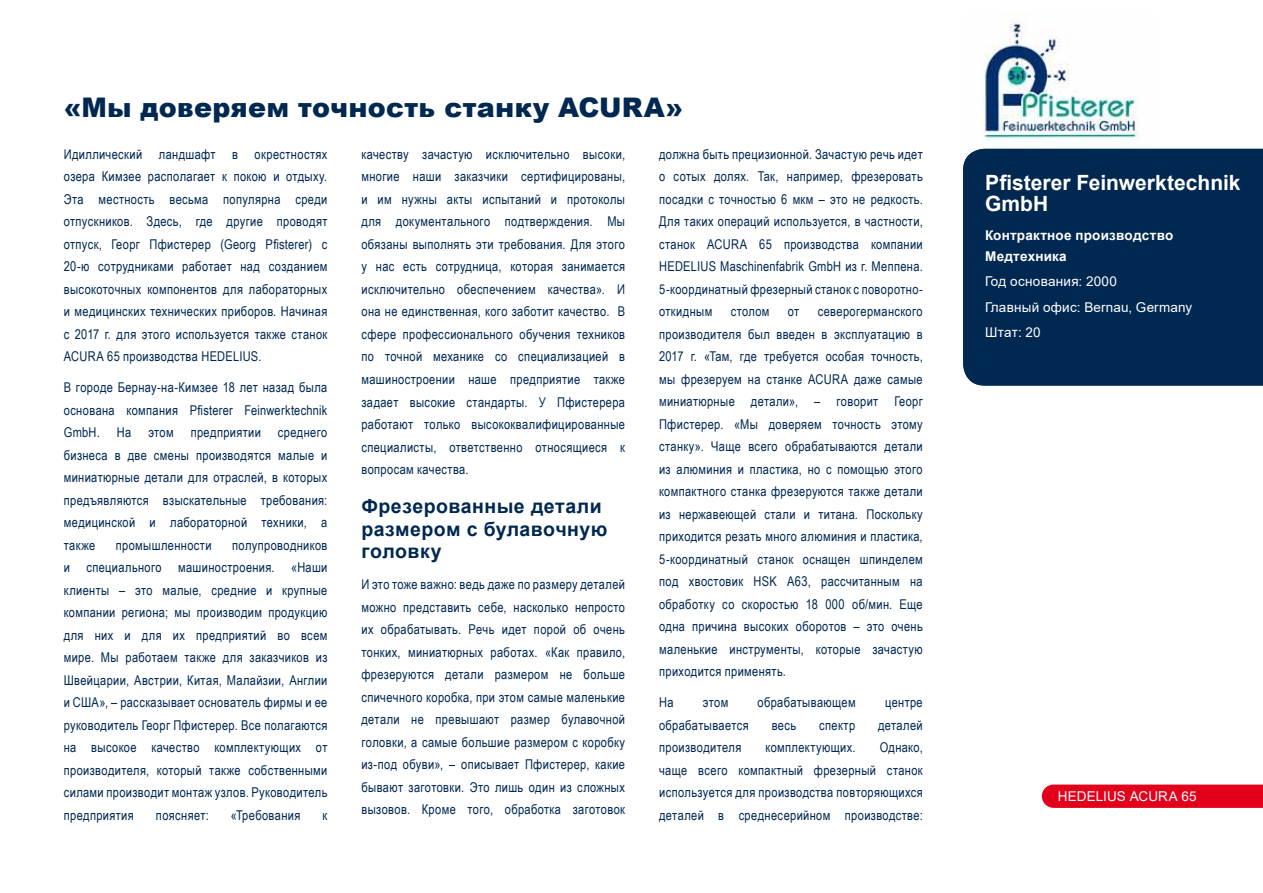
<style>
.page{position:relative;width:1263px;height:893px;background:#fff}
.page>*{position:absolute;margin:0;border:0;box-sizing:border-box;transform-origin:0 0}
.t1{font:900 27px "Arial";letter-spacing:.01em;color:#002851}
.t2{font:700 21px/21px "Arial";color:#fff}
.t3{font:700 19.5px/22.5px "Arial";letter-spacing:.025em;color:#002851}
.t4{font:13.5px/22.5px "Arial Narrow";letter-spacing:.025em;color:#002851;text-align:justify}
.t5{font:13.5px/25.2px "Arial";letter-spacing:.015em;color:#fff}
.t6{font:700 13.5px/21px "Arial";letter-spacing:.015em;color:#fff}
</style>
<div class="page">
<div style="left:963px;top:149px;width:300px;height:237px;background:#002851"></div>
<svg style="left:1042px;top:784px;width:221px;height:24px;background:#e30922"></svg>
<img style="left:983px;top:11px;width:156px;height:131px">
<h1 class="t1" style="left:64px;top:88px;width:621px">«Мы доверяем точность станку ACURA»</h1>
<p class="t4" style="left:64px;top:142px;width:265px">Идиллический ландшафт в окрестностях озера Кимзее располагает к покою и отдыху.<br>Эта местность весьма популярна среди отпускников. Здесь, где другие проводят отпуск, Георг Пфистерер (Georg Pfisterer) с 20-ю сотрудниками работает над созданием высокоточных компонентов для лабораторных и медицинских технических приборов. Начиная с 2017 г. для этого используется также станок ACURA 65 производства HEDELIUS.</p>
<p class="t4" style="left:64px;top:376px;width:265px">В городе Бернау-на-Кимзее 18 лет назад была основана компания Pfisterer Feinwerktechnik GmbH.</p>
<p class="t4" style="left:117px;top:421px;width:16px">На</p>
<p class="t4" style="left:148px;top:421px;width:27px">этом</p>
<p class="t4" style="left:191px;top:421px;width:72px">предприятии</p>
<p class="t4" style="left:64px;top:421px;width:265px;text-indent:214px">среднего бизнеса в две смены производятся малые и миниатюрные детали для отраслей, в которых предъявляются взыскательные требования: медицинской и лабораторной техники, а также</p>
<p class="t4" style="left:64px;top:533px;width:265px;text-indent:168px">полупроводников и специального машиностроения. «Наши клиенты – это малые, средние и крупные компании региона; мы производим продукцию для них и для их предприятий во всем мире. Мы работаем также для заказчиков из Швейцарии, Австрии, Китая, Малайзии, Англии и США», – рассказывает основатель фирмы и ее руководитель Георг Пфистерер. Все полагаются на высокое качество комплектующих от производителя, который также собственными силами производит монтаж узлов. Руководитель предприятия</p>
<p class="t4" style="left:116px;top:533px;width:97px">промышленности</p>
<p class="t4" style="left:156px;top:803px;width:54px">поясняет:</p>
<p class="t4" style="left:231px;top:803px;width:71px">«Требования</p>
<p class="t4" style="left:323px;top:803px;width:6px">к</p>
<p class="t4" style="left:361px;top:142px;width:265px">качеству зачастую исключительно высоки, многие наши заказчики сертифицированы, и им нужны акты испытаний и протоколы для документального подтверждения. Мы обязаны выполнять эти требования. Для этого у нас есть сотрудница, которая занимается исключительно обеспечением качества». И она не единственная, кого заботит качество. В сфере профессионального обучения техников по точной механике со специализацией в машиностроении наше предприятие также задает высокие стандарты. У Пфистерера работают только высококвалифицированные специалисты, ответственно относящиеся к вопросам качества.</p>
<h3 class="t3" style="left:361px;top:495px;width:247px">Фрезерованные детали размером с булавочную головку</h3>
<p class="t4" style="left:361px;top:573px;width:265px">И это тоже важно: ведь даже по размеру деталей можно представить себе, насколько непросто их обрабатывать. Речь идет порой об очень тонких, миниатюрных работах. «Как правило, фрезеруются детали размером не больше спичечного коробка, при этом самые маленькие детали не превышают размер булавочной головки, а самые большие размером с коробку из-под обуви», – описывает Пфистерер, какие бывают заготовки. Это лишь один из сложных вызовов. Кроме того, обработка заготовок</p>
<p class="t4" style="left:659px;top:142px;width:265px">должна быть прецизионной. Зачастую речь идет о сотых долях. Так, например, фрезеровать посадки с точностью 6 мкм – это не редкость.<br>Для таких операций используется, в частности, станок ACURA 65 производства компании HEDELIUS Maschinenfabrik GmbH из г. Меппена.<br>5-координатный фрезерный станок с поворотно&shy;откидным</p>
<p class="t4" style="left:659px;top:300px;width:265px;text-indent:159px">северогерманского производителя был введен в эксплуатацию в 2017 г. «Там, где требуется особая точность, мы фрезеруем на станке ACURA даже самые миниатюрные детали», – говорит Георг Пфистерер. «Мы доверяем точность этому станку». Чаще всего обрабатываются детали из алюминия и пластика, но с помощью этого компактного станка фрезеруются также детали из нержавеющей стали и титана. Поскольку приходится резать много алюминия и пластика, 5-координатный станок оснащен шпинделем под хвостовик HSK A63, рассчитанным на обработку со скоростью 18 000 об/мин. Еще одна причина высоких оборотов – это очень маленькие инструменты, которые зачастую приходится применять.</p>
<p class="t4" style="left:659px;top:691px;width:16px">На</p>
<p class="t4" style="left:703px;top:691px;width:27px">этом</p>
<p class="t4" style="left:758px;top:691px;width:100px">обрабатывающем</p>
<p class="t4" style="left:885px;top:691px;width:39px">центре</p>
<p class="t4" style="left:659px;top:713px;width:91px">обрабатывается</p>
<p class="t4" style="left:772px;top:713px;width:26px">весь</p>
<p class="t4" style="left:819px;top:713px;width:37px">спектр</p>
<p class="t4" style="left:878px;top:713px;width:46px">деталей</p>
<p class="t4" style="left:659px;top:736px;width:84px">производителя</p>
<p class="t4" style="left:765px;top:736px;width:92px">комплектующих.</p>
<p class="t4" style="left:731px;top:300px;width:40px">столом</p>
<p class="t4" style="left:788px;top:300px;width:13px">от</p>
<p class="t4" style="left:659px;top:736px;width:265px;text-indent:221px">Однако, чаще всего компактный фрезерный станок используется для производства повторяющихся деталей в среднесерийном производстве:</p>
<h2 class="t2" style="left:985px;top:172px;width:257px">Pfisterer Feinwerktechnik<br>GmbH</h2>
<p class="t6" style="left:985px;top:225px;width:190px">Контрактное производство<br>Медтехника</p>
<p class="t5" style="left:985px;top:269px;width:208px">Год основания: 2000<br>Главный офис: Bernau, Germany<br>Штат: 20</p>
<p class="t5" style="left:1058px;top:783px;width:140px">HEDELIUS ACURA 65</p>
</div>
